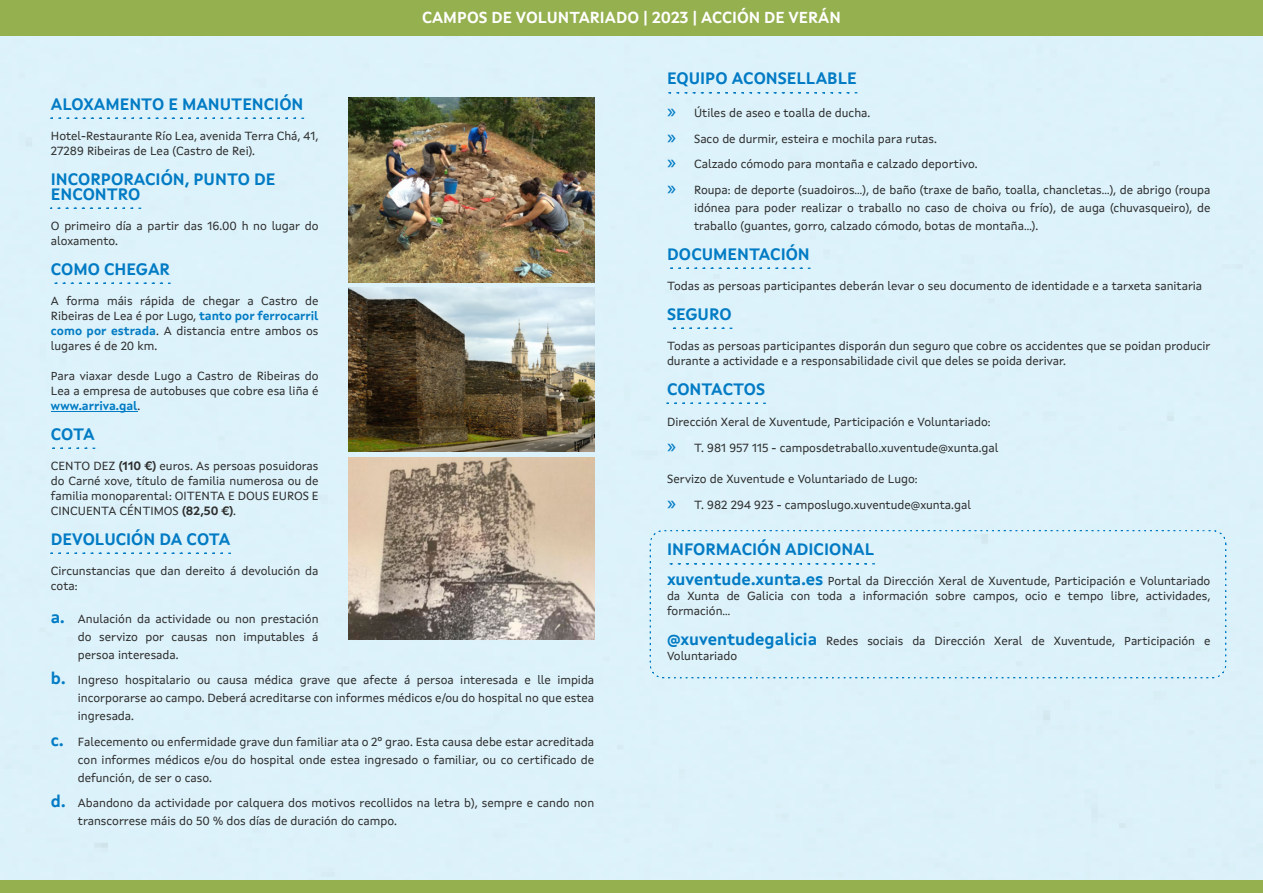
<style>
.page{position:relative;width:1263px;height:893px;background:#e1f7ff}
.page>*{position:absolute;margin:0;border:0;box-sizing:border-box;transform-origin:0 0}
.t1{font:700 16.5px/15px "Xunta Sans";color:#017bc4}
.t2{font:700 15.9px "Xunta Sans";color:#fff}
.t3{font:12px/15px "Xunta Sans";color:#2f2f2f}
.s1{font-weight:700;color:#017bc4}
.s2{font-weight:700}
.s3{font-weight:700;font-size:16.5px;color:#017bc4}
.s4{font-size:16.5px;color:#017bc4}
</style>
<div class="page">
<div style="left:0;top:0;width:1263px;height:35px;background:#95b04f"></div>
<div style="left:0;top:881px;width:1263px;height:12px;background:#95b04f"></div>
<svg style="left:51px;top:118px;width:252px;height:1px"></svg>
<svg style="left:51px;top:208px;width:90px;height:1px"></svg>
<svg style="left:54px;top:283px;width:116px;height:1px"></svg>
<svg style="left:52px;top:448px;width:43px;height:1px"></svg>
<svg style="left:51px;top:553px;width:179px;height:1px"></svg>
<hr style="left:51px;top:411px;width:87px;height:1px;background:#017bc4">
<svg style="left:668px;top:92px;width:189px;height:1px"></svg>
<svg style="left:670px;top:268px;width:140px;height:1px"></svg>
<svg style="left:673px;top:328px;width:59px;height:1px"></svg>
<svg style="left:667px;top:403px;width:98px;height:1px"></svg>
<svg style="left:669px;top:563px;width:205px;height:1px"></svg>
<img style="left:348px;top:458px;width:246px;height:182px">
<img style="left:348px;top:288px;width:246px;height:164px">
<img style="left:348px;top:98px;width:246px;height:184px">
<div style="left:650px;top:530px;width:576px;height:148px;border:1px dashed #017bc4;border-radius:13px"></div>
<h2 class="t2" style="left:422px;top:11px;width:420px">CAMPOS DE VOLUNTARIADO | 2023 | ACCIÓN DE VERÁN</h2>
<h1 class="t1" style="left:51px;top:98px;width:254px">ALOXAMENTO E MANUTENCIÓN</h1>
<p class="t3" style="left:51px;top:129px;width:269px">Hotel-Restaurante Río Lea, avenida Terra Chá, 41,<br>27289 Ribeiras de Lea (Castro de Rei).</p>
<h1 class="t1" style="left:51px;top:173px;width:226px">INCORPORACIÓN, PUNTO DE<br>ENCONTRO</h1>
<p class="t3" style="left:51px;top:219px;width:269px">O primeiro día a partir das 16.00 h no lugar do aloxamento.</p>
<h1 class="t1" style="left:51px;top:263px;width:121px">COMO CHEGAR</h1>
<p class="t3" style="left:51px;top:294px;width:269px;text-align:justify">A forma máis rápida de chegar a Castro de Ribeiras de Lea é por Lugo, <span class="s1">tanto por ferrocarril como por estrada</span>. A distancia entre ambos os lugares é de 20 km.</p>
<p class="t3" style="left:51px;top:369px;width:269px;text-align:justify">Para viaxar desde Lugo a Castro de Ribeiras do Lea a empresa de autobuses que cobre esa liña é <span class="s1">www.arriva.gal</span>.</p>
<h1 class="t1" style="left:51px;top:428px;width:45px">COTA</h1>
<p class="t3" style="left:51px;top:459px;width:269px;text-align:justify">CENTO DEZ <span class="s2">(110 €)</span> euros. As persoas posuidoras do Carné xove, título de familia numerosa ou de familia monoparental: OITENTA E DOUS EUROS E CINCUENTA CÉNTIMOS <span class="s2">(82,50 €)</span>.</p>
<h1 class="t1" style="left:51px;top:533px;width:181px">DEVOLUCIÓN DA COTA</h1>
<p class="t3" style="left:51px;top:564px;width:269px">Circunstancias que dan dereito á devolución da cota:</p>
<p class="t3" style="left:78px;top:611px;width:242px;line-height:18px;text-align:justify;text-indent:-27px"><span class="s3">a.</span> Anulación da actividade ou non prestación do servizo por causas non imputables á persoa interesada.</p>
<p class="t3" style="left:78px;top:672px;width:518px;line-height:18px;text-align:justify;text-indent:-27px"><span class="s3">b.</span> Ingreso hospitalario ou causa médica grave que afecte á persoa interesada e lle impida incorporarse ao campo. Deberá acreditarse con informes médicos e/ou do hospital no que estea ingresada.</p>
<p class="t3" style="left:78px;top:734px;width:518px;line-height:18px;text-align:justify;text-indent:-27px"><span class="s3">c.</span> Falecemento ou enfermidade grave dun familiar ata o 2º grao. Esta causa debe estar acreditada con informes médicos e/ou do hospital onde estea ingresado o familiar, ou co certificado de defunción, de ser o caso.</p>
<p class="t3" style="left:78px;top:795px;width:518px;line-height:18px;text-indent:-27px"><span class="s3">d.</span> Abandono da actividade por calquera dos motivos recollidos na letra b), sempre e cando non transcorrese máis do 50 % dos días de duración do campo.</p>
<h1 class="t1" style="left:667px;top:73px;width:191px">EQUIPO ACONSELLABLE</h1>
<p class="t3" style="left:667px;top:102px;width:545px;line-height:25.5px"><span class="s4">»</span> Útiles de aseo e toalla de ducha.<br><span class="s4">»</span> Saco de durmir, esteira e mochila para rutas.<br><span class="s4">»</span> Calzado cómodo para montaña e calzado deportivo.<br><span class="s4">»</span> Roupa: de deporte (suadoiros…), de baño (traxe de baño, toalla, chancletas…), de abrigo (roupa</p>
<p class="t3" style="left:694px;top:200px;width:518px;line-height:18px">idónea para poder realizar o traballo no caso de choiva ou frío), de auga (chuvasqueiro), de traballo (guantes, gorro, calzado cómodo, botas de montaña…).</p>
<h1 class="t1" style="left:667px;top:248px;width:144px">DOCUMENTACIÓN</h1>
<p class="t3" style="left:667px;top:279px;width:537px">Todas as persoas participantes deberán levar o seu documento de identidade e a tarxeta sanitaria</p>
<h1 class="t1" style="left:667px;top:308px;width:66px">SEGURO</h1>
<p class="t3" style="left:667px;top:339px;width:545px">Todas as persoas participantes disporán dun seguro que cobre os accidentes que se poidan producir durante a actividade e a responsabilidade civil que deles se poida derivar.</p>
<h1 class="t1" style="left:667px;top:383px;width:100px">CONTACTOS</h1>
<p class="t3" style="left:667px;top:411px;width:333px;line-height:25.5px">Dirección Xeral de Xuventude, Participación e Voluntariado: <span class="s4">»</span> T. 981 957 115 - camposdetraballo.xuventude@xunta.gal</p>
<p class="t3" style="left:667px;top:468px;width:305px;line-height:25.5px">Servizo de Xuventude e Voluntariado de Lugo:<br><span class="s4">»</span> T. 982 294 923 - camposlugo.xuventude@xunta.gal</p>
<h1 class="t1" style="left:667px;top:544px;width:209px">INFORMACIÓN ADICIONAL</h1>
<p class="t3" style="left:667px;top:575px;width:545px;text-align:justify"><span class="s3">xuventude.xunta.es</span> Portal da Dirección Xeral de Xuventude, Participación e Voluntariado da Xunta de Galicia con toda a información sobre campos, ocio e tempo libre, actividades, formación…</p>
<p class="t3" style="left:667px;top:635px;width:545px"><span class="s3">@xuventudegalicia</span> Redes sociais da Dirección Xeral de Xuventude, Participación e<br>Voluntariado</p>
</div>
